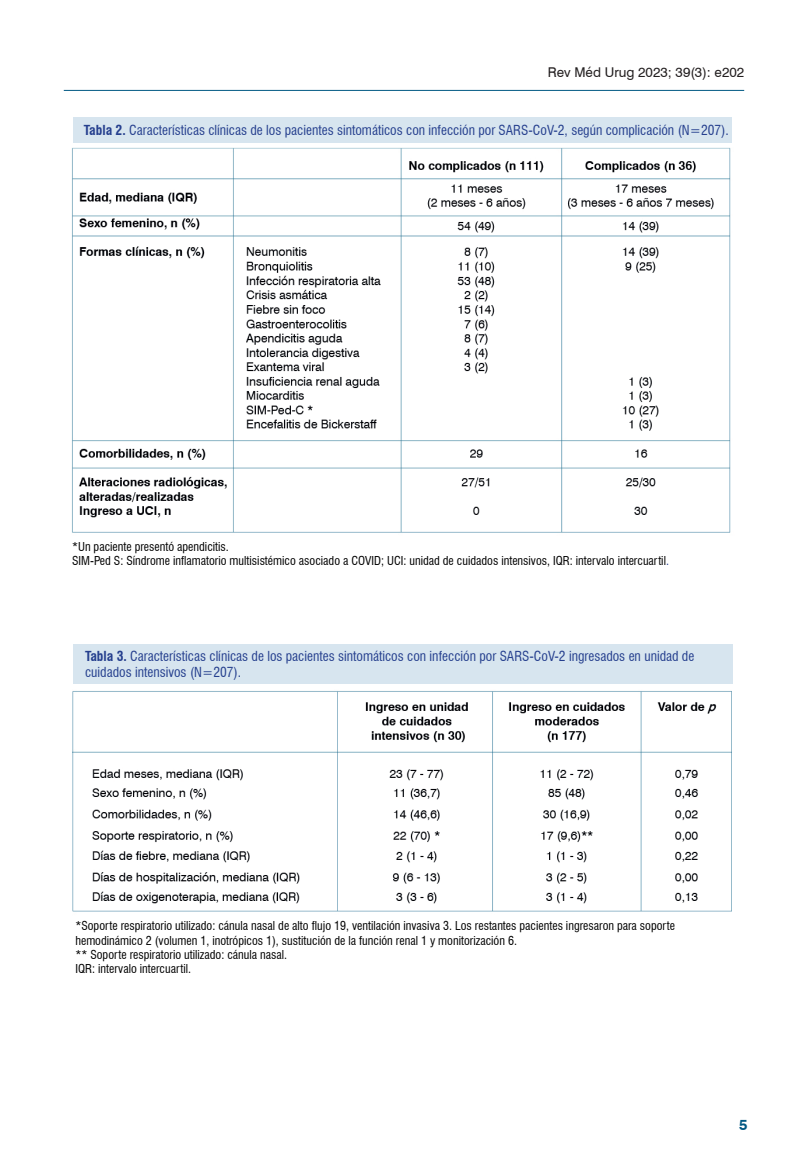
<style>
.page{position:relative;width:808px;height:1170px;background:#fff}
.page>*{position:absolute;margin:0;border:0;box-sizing:border-box;transform-origin:0 0}
.t1{font:700 15px "Swiss 721 BT";color:#005883}
.t2{font:condensed 13.5px/16.2px "Swiss 721 BT";color:#253f8e}
.t3{font:13.5px "Swiss 721 BT";color:#231f20}
.t4{font:condensed 12px/14.4px "Swiss 721 BT";color:#000}
.s1{font-weight:700}
.s2{color:#253f8e}
</style>
<div class="page">
<hr style="left:64px;top:90px;width:680px;height:1px;background:#005883">
<div style="left:73px;top:117px;width:658px;height:28px;background:#d7e5ef"></div>
<div style="left:73px;top:644px;width:660px;height:39px;background:#d7e5ef"></div>
<img style="left:72px;top:144px;width:659px;height:389px">
<img style="left:72px;top:691px;width:659px;height:221px">
<p class="t3" style="left:548px;top:64px;width:198px">Rev Méd Urug 2023; 39(3): e202</p>
<p class="t2" style="left:84px;top:122px;width:646px"><span class="s1">Tabla 2.</span> Características clínicas de los pacientes sintomáticos con infección por SARS-CoV-2, según complicación (N=207).</p>
<p class="t4" style="left:72px;top:539px;width:598px">*Un paciente presentó apendicitis.<br>SIM-Ped S: Síndrome inflamatorio multisistémico asociado a COVID; UCI: unidad de cuidados intensivos, IQR: intervalo intercuartil<span class="s2">.</span></p>
<p class="t2" style="left:85px;top:647px;width:611px"><span class="s1">Tabla 3.</span> Características clínicas de los pacientes sintomáticos con infección por SARS-CoV-2 ingresados en unidad de cuidados intensivos (N=207).</p>
<p class="t4" style="left:75px;top:918px;width:601px">*Soporte respiratorio utilizado: cánula nasal de alto flujo 19, ventilación invasiva 3. Los restantes pacientes ingresaron para soporte hemodinámico 2 (volumen 1, inotrópicos 1), sustitución de la función renal 1 y monitorización 6.<br>** Soporte respiratorio utilizado: cánula nasal.<br>IQR: intervalo intercuartil.</p>
<p class="t1" style="left:739px;top:1115px;width:10px">5</p>
</div>
